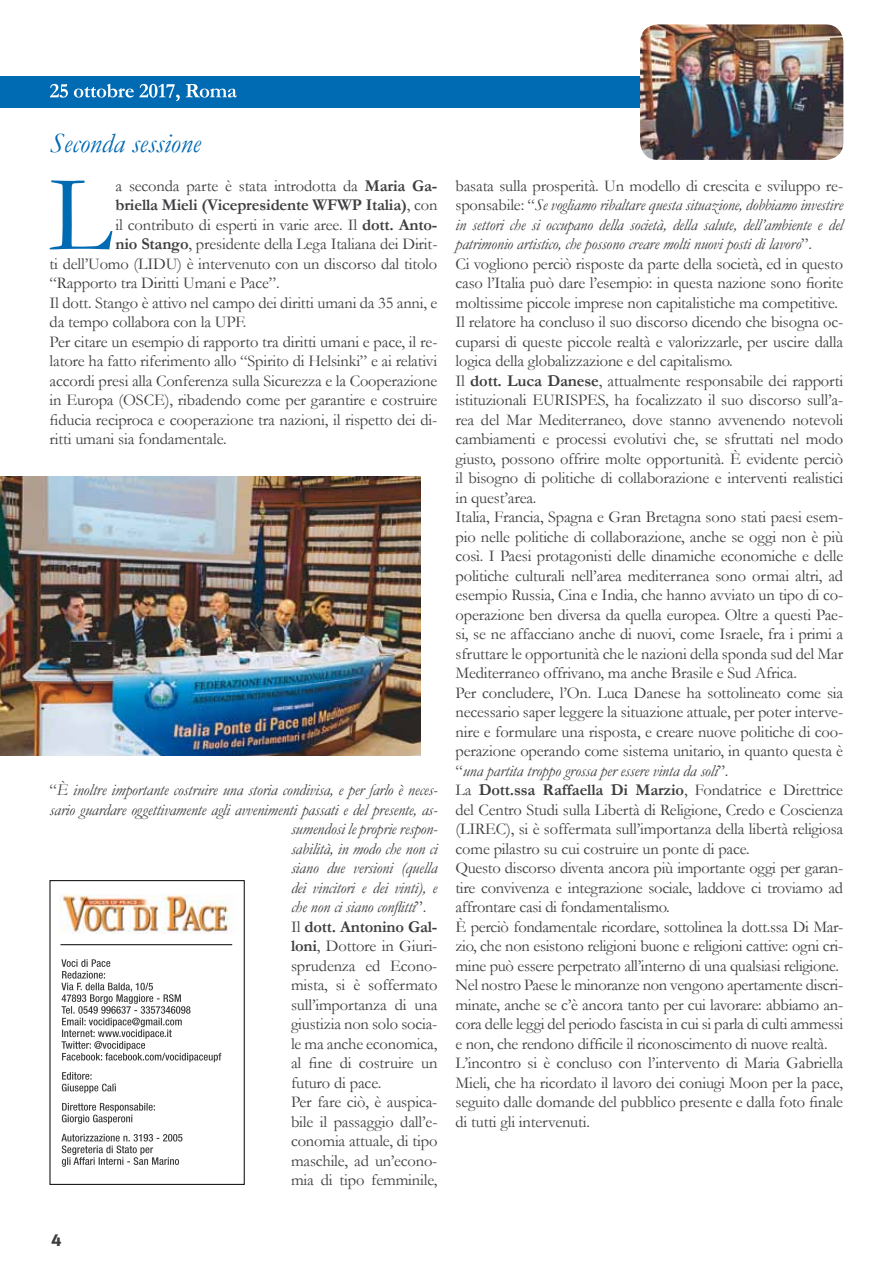
<style>
.page{position:relative;width:893px;height:1263px;background:#fff}
.page>*{position:absolute;margin:0;border:0;box-sizing:border-box;transform-origin:0 0}
.t1{font:110.25px "Garamond";color:#006ab3}
.t2{font:italic 28.05px "Garamond";color:#006ab3}
.t3{font:500 18px "Imago";color:#3e3d40}
.t4{font:16.5px/19.5px "Garamond";letter-spacing:-.01em;color:#3e3d40}
.t5{font:italic 16.5px "Garamond";letter-spacing:-.01em;color:#3e3d40}
.t6{font:700 16.5px "Garamond";letter-spacing:-.01em;color:#3e3d40}
.s1{font-weight:700}
.s2{font-weight:400}
.s3{font-style:normal}
.s4{font-style:italic}
</style>
<div class="page">
<img style="left:0;top:476px;width:421px;height:280px">
<div style="left:0;top:76px;width:727px;height:32px;background:#006ab3"></div>
<svg style="left:50px;top:84px;width:187px;height:17px"></svg>
<img style="left:640px;top:24px;width:203px;height:136px">
<div style="left:50px;top:880px;width:195px;height:305px;border:1px solid #000"></div>
<hr style="left:60px;top:944px;width:172px;height:1px;background:#000">
<svg style="left:61px;top:1134px;width:121px;height:33px"></svg>
<svg style="left:62px;top:1103px;width:93px;height:21px"></svg>
<svg style="left:62px;top:1072px;width:54px;height:21px"></svg>
<svg style="left:61px;top:959px;width:160px;height:103px"></svg>
<img style="left:60px;top:894px;width:172px;height:39px">
<h2 class="t2" style="left:50px;top:126px;width:152px">Seconda sessione</h2>
<h1 class="t1" style="left:49px;top:148px;width:65px">L</h1>
<p class="t4" style="left:116px;top:175px;width:323px">a seconda parte è stata introdotta da <span class="s1">Maria Ga-</span></p>
<p class="t6" style="left:116px;top:195px;width:323px">briella Mieli (Vicepresidente WFWP Italia)<span class="s2">, con</span></p>
<p class="t4" style="left:116px;top:214px;width:323px">il contributo di esperti in varie aree. Il <span class="s1">dott. Anto-</span></p>
<p class="t4" style="left:116px;top:234px;width:323px"><span class="s1">nio Stango</span>, presidente della Lega Italiana dei Dirit-</p>
<p class="t4" style="left:50px;top:253px;width:389px">ti dell’Uomo (LIDU) è intervenuto con un discorso dal titolo</p>
<p class="t4" style="left:50px;top:273px;width:232px">“Rapporto tra Diritti Umani e Pace”.</p>
<p class="t4" style="left:50px;top:292px;width:389px">Il dott. Stango è attivo nel campo dei diritti umani da 35 anni, e</p>
<p class="t4" style="left:50px;top:312px;width:198px">da tempo collabora con la UPF.</p>
<p class="t4" style="left:50px;top:331px;width:389px">Per citare un esempio di rapporto tra diritti umani e pace, il re-</p>
<p class="t4" style="left:50px;top:351px;width:389px">latore ha fatto riferimento allo “Spirito di Helsinki” e ai relativi</p>
<p class="t4" style="left:50px;top:370px;width:389px">accordi presi alla Conferenza sulla Sicurezza e la Cooperazione</p>
<p class="t4" style="left:50px;top:390px;width:389px">in Europa (OSCE), ribadendo come per garantire e costruire</p>
<p class="t4" style="left:50px;top:409px;width:389px">fiducia reciproca e cooperazione tra nazioni, il rispetto dei di-</p>
<p class="t4" style="left:50px;top:429px;width:179px">ritti umani sia fondamentale.</p>
<p class="t5" style="left:50px;top:780px;width:389px"><span class="s3">“</span>È inoltre importante costruire una storia condivisa, e per farlo è neces-</p>
<p class="t5" style="left:50px;top:799px;width:389px">sario guardare oggettivamente agli avvenimenti passati e del presente, as-</p>
<p class="t5" style="left:291px;top:819px;width:148px">sumendosi le proprie respon-</p>
<p class="t5" style="left:291px;top:838px;width:148px">sabilità, in modo che non ci</p>
<p class="t5" style="left:291px;top:858px;width:148px">siano due versioni (quella</p>
<p class="t5" style="left:291px;top:877px;width:148px">dei vincitori e dei vinti), e</p>
<p class="t5" style="left:291px;top:897px;width:137px">che non ci siano conflitti<span class="s3">”.</span></p>
<p class="t6" style="left:291px;top:917px;width:148px"><span class="s2">Il</span> dott. Antonino Gal-</p>
<p class="t4" style="left:291px;top:936px;width:148px"><span class="s1">loni</span>, Dottore in Giuri-</p>
<p class="t4" style="left:291px;top:955px;width:148px">sprudenza ed Econo-</p>
<p class="t4" style="left:291px;top:975px;width:148px">mista, si è soffermato</p>
<p class="t4" style="left:291px;top:994px;width:148px">sull’importanza di una</p>
<p class="t4" style="left:291px;top:1014px;width:148px">giustizia non solo socia-</p>
<p class="t4" style="left:291px;top:1033px;width:148px">le ma anche economica,</p>
<p class="t4" style="left:291px;top:1053px;width:148px">al fine di costruire un</p>
<p class="t4" style="left:291px;top:1072px;width:92px">futuro di pace.</p>
<p class="t4" style="left:291px;top:1092px;width:148px">Per fare ciò, è auspica-</p>
<p class="t4" style="left:291px;top:1111px;width:148px">bile il passaggio dall’e-</p>
<p class="t4" style="left:291px;top:1131px;width:148px">conomia attuale, di tipo</p>
<p class="t4" style="left:291px;top:1150px;width:148px">maschile, ad un’econo-</p>
<p class="t4" style="left:291px;top:1170px;width:148px">mia di tipo femminile,</p>
<p class="t4" style="left:455px;top:175px;width:389px">basata sulla prosperità. Un modello di crescita e sviluppo re&shy;sponsabile: “<span class="s4">Se vogliamo ribaltare questa situazione, dobbiamo investire in settori che si occupano della società, della salute, dell’ambiente e del patrimonio artistico, che possono creare molti nuovi posti di lavoro</span>”.<br>Ci vogliono perciò risposte da parte della società, ed in questo caso l’Italia può dare l’esempio: in questa nazione sono fiorite moltissime piccole imprese non capitalistiche ma competitive.<br>Il relatore ha concluso il suo discorso dicendo che bisogna oc&shy;cuparsi di queste piccole realtà e valorizzarle, per uscire dalla logica della globalizzazione e del capitalismo.<br>Il <span class="s1">dott. Luca Danese</span>, attualmente responsabile dei rapporti istituzionali EURISPES, ha focalizzato il suo discorso sull’a&shy;rea del Mar Mediterraneo, dove stanno avvenendo notevoli cambiamenti e processi evolutivi che, se sfruttati nel modo giusto, possono offrire molte opportunità. È evidente perciò il bisogno di politiche di collaborazione e interventi realistici in quest’area.<br>Italia, Francia, Spagna e Gran Bretagna sono stati paesi esem&shy;pio nelle politiche di collaborazione, anche se oggi non è più così. I Paesi protagonisti delle dinamiche economiche e delle politiche culturali nell’area mediterranea sono ormai altri, ad esempio Russia, Cina e India, che hanno avviato un tipo di co&shy;operazione ben diversa da quella europea. Oltre a questi Pae&shy;si, se ne affacciano anche di nuovi, come Israele, fra i primi a sfruttare le opportunità che le nazioni della sponda sud del Mar Mediterraneo offrivano, ma anche Brasile e Sud Africa.<br>Per concludere, l’On. Luca Danese ha sottolineato come sia necessario saper leggere la situazione attuale, per poter interve&shy;nire e formulare una risposta, e creare nuove politiche di coo&shy;perazione operando come sistema unitario, in quanto questa è “<span class="s4">una partita troppo grossa per essere vinta da soli</span>”.<br>La <span class="s1">Dott.ssa Raffaella Di Marzio</span>, Fondatrice e Direttrice del Centro Studi sulla Libertà di Religione, Credo e Coscienza (LIREC), si è soffermata sull’importanza della libertà religiosa come pilastro su cui costruire un ponte di pace.<br>Questo discorso diventa ancora più importante oggi per garan&shy;tire convivenza e integrazione sociale, laddove ci troviamo ad affrontare casi di fondamentalismo.<br>È perciò fondamentale ricordare, sottolinea la dott.ssa Di Mar&shy;zio, che non esistono religioni buone e religioni cattive: ogni cri&shy;mine può essere perpetrato all’interno di una qualsiasi religione.<br>Nel nostro Paese le minoranze non vengono apertamente discri&shy;minate, anche se c’è ancora tanto per cui lavorare: abbiamo an&shy;cora delle leggi del periodo fascista in cui si parla di culti ammessi e non, che rendono difficile il riconoscimento di nuove realtà.<br>L’incontro si è concluso con l’intervento di Maria Gabriella Mieli, che ha ricordato il lavoro dei coniugi Moon per la pace, seguito dalle domande del pubblico presente e dalla foto finale di tutti gli intervenuti.</p>
<p class="t3" style="left:51px;top:1229px;width:12px">4</p>
</div>
